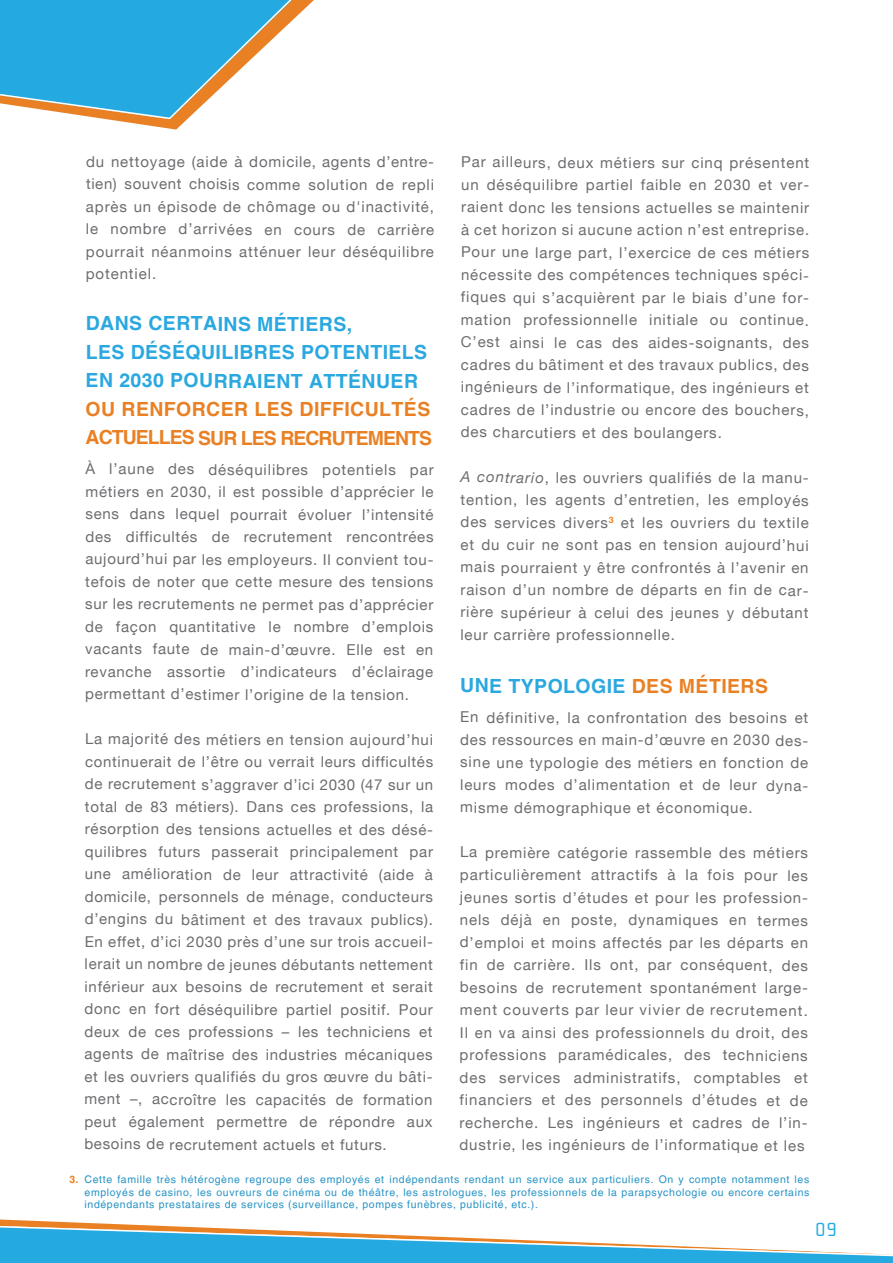
<style>
.page{position:relative;width:893px;height:1263px;background:#fff}
.page>*{position:absolute;margin:0;border:0;box-sizing:border-box;transform-origin:0 0}
.t1{font:700 19.5px/28.5px "Helvetica LT";letter-spacing:.02em;color:#2aa8df}
.t2{font:700 19.5px/28.5px "Helvetica LT";letter-spacing:-.05em;color:#e98124}
.t3{font:19.5px "Cholla Slab OT";color:#24aae1}
.t4{font:15px/22.5px "Helvetica Neue LT";letter-spacing:.06em;color:#6c6d70;text-align:justify}
.t5{font:10.5px/12.6px "Helvetica LT";letter-spacing:.06em;color:#2593c4;text-align:justify}
.t6{font:700 10.5px "Helvetica LT";color:#e98124}
.s1{font-style:italic}
.s2{color:#e98124}
</style>
<div class="page">
<svg style="left:112px;top:120px;width:75px;height:10px"></svg>
<svg style="left:0;top:0;width:314px;height:120px"></svg>
<svg style="left:0;top:1219px;width:893px;height:44px"></svg>
<p class="t4" style="left:86px;top:150px;width:350px">du nettoyage (aide à domicile, agents d’entre&shy;tien) souvent choisis comme solution de repli après un épisode de chômage ou d'inactivité, le nombre d’arrivées en cours de carrière pourrait néanmoins atténuer leur déséquilibre potentiel.</p>
<h1 class="t1" style="left:86px;top:309px;width:343px">DANS CERTAINS MÉTIERS,<br>LES DÉSÉQUILIBRES POTENTIELS<br>EN 2030 POURRAIENT ATTÉNUER</h1>
<h1 class="t2" style="left:86px;top:395px;width:348px">OU RENFORCER LES DIFFICULTÉS<br>ACTUELLES SUR LES RECRUTEMENTS</h1>
<p class="t4" style="left:85px;top:458px;width:350px">À l’aune des déséquilibres potentiels par métiers en 2030, il est possible d’apprécier le sens dans lequel pourrait évoluer l’intensité des difficultés de recrutement rencontrées aujourd’hui par les employeurs. Il convient tou&shy;tefois de noter que cette mesure des tensions sur les recrutements ne permet pas d’apprécier de façon quantitative le nombre d’emplois vacants faute de main-d’œuvre. Elle est en revanche assortie d’indicateurs d’éclairage permettant d’estimer l’origine de la tension.</p>
<p class="t4" style="left:84px;top:728px;width:350px">La majorité des métiers en tension aujourd’hui continuerait de l’être ou verrait leurs difficultés de recrutement s’aggraver d’ici 2030 (47 sur un total de 83 métiers). Dans ces professions, la résorption des tensions actuelles et des désé&shy;quilibres futurs passerait principalement par une amélioration de leur attractivité (aide à domicile, personnels de ménage, conducteurs d’engins du bâtiment et des travaux publics).<br>En effet, d’ici 2030 près d’une sur trois accueil&shy;lerait un nombre de jeunes débutants nettement inférieur aux besoins de recrutement et serait donc en fort déséquilibre partiel positif. Pour deux de ces professions – les techniciens et agents de maîtrise des industries mécaniques et les ouvriers qualifiés du gros œuvre du bâti&shy;ment –, accroître les capacités de formation peut également permettre de répondre aux besoins de recrutement actuels et futurs.</p>
<p class="t4" style="left:461px;top:151px;width:350px">Par ailleurs, deux métiers sur cinq présentent un déséquilibre partiel faible en 2030 et ver&shy;raient donc les tensions actuelles se maintenir à cet horizon si aucune action n’est entreprise.<br>Pour une large part, l’exercice de ces métiers nécessite des compétences techniques spéci&shy;fiques qui s’acquièrent par le biais d’une for&shy;mation professionnelle initiale ou continue.<br>C’est ainsi le cas des aides-soignants, des cadres du bâtiment et des travaux publics, des ingénieurs de l’informatique, des ingénieurs et cadres de l’industrie ou encore des bouchers, des charcutiers et des boulangers.</p>
<p class="t4" style="left:460px;top:466px;width:350px"><span class="s1">A contrario</span>, les ouvriers qualifiés de la manu&shy;tention, les agents d’entretien, les employés des services divers<sup>3</sup> et les ouvriers du textile et du cuir ne sont pas en tension aujourd’hui mais pourraient y être confrontés à l’avenir en raison d’un nombre de départs en fin de car&shy;rière supérieur à celui des jeunes y débutant leur carrière professionnelle.</p>
<h1 class="t1" style="left:460px;top:671px;width:309px">UNE TYPOLOGIE <span class="s2">DES MÉTIERS</span></h1>
<p class="t4" style="left:460px;top:706px;width:350px">En définitive, la confrontation des besoins et des ressources en main-d’œuvre en 2030 des&shy;sine une typologie des métiers en fonction de leurs modes d’alimentation et de leur dyna&shy;misme démographique et économique.</p>
<p class="t4" style="left:459px;top:841px;width:350px">La première catégorie rassemble des métiers particulièrement attractifs à la fois pour les jeunes sortis d’études et pour les profession&shy;nels déjà en poste, dynamiques en termes d’emploi et moins affectés par les départs en fin de carrière. Ils ont, par conséquent, des besoins de recrutement spontanément large&shy;ment couverts par leur vivier de recrutement.<br>Il en va ainsi des professionnels du droit, des professions paramédicales, des techniciens des services administratifs, comptables et financiers et des personnels d’études et de recherche. Les ingénieurs et cadres de l’in&shy;dustrie, les ingénieurs de l’informatique et les</p>
<p class="t5" style="left:85px;top:1173px;width:726px">Cette famille très hétérogène regroupe des employés et indépendants rendant un service aux particuliers. On y compte notamment les employés de casino, les ouvreurs de cinéma ou de théâtre, les astrologues, les professionnels de la parapsychologie ou encore certains indépendants prestataires de services (surveillance, pompes funèbres, publicité, etc.).</p>
<p class="t6" style="left:69px;top:1172px;width:10px">3.</p>
<h1 class="t3" style="left:816px;top:1219px;width:23px">09</h1>
</div>
